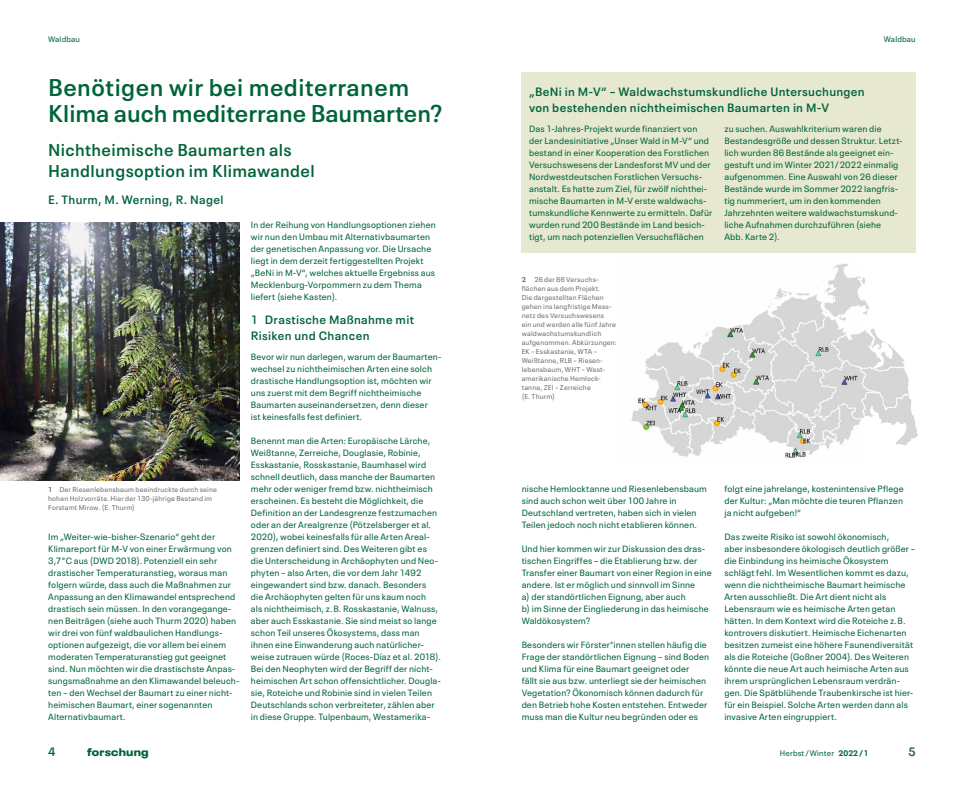
<style>
.page{position:relative;width:964px;height:794px;background:#fff}
.page>*{position:absolute;margin:0;border:0;box-sizing:border-box;transform-origin:0 0}
.t1{font:600 24px/26px "Neue Plak Text";letter-spacing:.005em;color:#006439}
.t2{font:600 17px/21px "Neue Plak Text";letter-spacing:.02em;color:#006439}
.t3{font:600 12px/16px "Neue Plak Text";letter-spacing:.025em;color:#006439}
.t4{font:600 12px "Neue Plak Text";color:#1d5e27}
.t5{font:900 expanded 11px "Neue Plak";letter-spacing:.02em;color:#006439}
.t6{font:9px/12px "Neue Plak Text";letter-spacing:.015em;color:#006439}
.t7{font:8px "Neue Plak Text";letter-spacing:.02em;color:#006439}
.t8{font:7px/9px "Neue Plak Text";letter-spacing:.025em;color:#6e6e6e}
.s1{font-weight:700}
</style>
<div class="page">
<div style="left:522px;top:72px;width:394px;height:180px;background:#e6e8d0"></div>
<img style="left:630px;top:263px;width:288px;height:195px">
<img style="left:0;top:222px;width:240px;height:258px">
<p class="t7" style="left:48px;top:33px;width:33px">Waldbau</p>
<p class="t7" style="left:884px;top:33px;width:33px">Waldbau</p>
<h1 class="t1" style="left:48px;top:72px;width:396px">Benötigen wir bei mediterranem<br>Klima auch mediterrane Baumarten?</h1>
<h2 class="t2" style="left:48px;top:138px;width:268px">Nichtheimische Baumarten als<br>Handlungsoption im Klimawandel</h2>
<h3 class="t3" style="left:48px;top:190px;width:177px">E. Thurm, M. Werning, R. Nagel</h3>
<p class="t8" style="left:48px;top:485px;width:170px"><span class="s1">1</span> Der Riesenlebensbaum beeindruckte durch seine hohen Holzvorräte. Hier der 130-jährige Bestand im<br>Forstamt Mirow. (E. Thurm)</p>
<p class="t6" style="left:48px;top:530px;width:193px">Im „Weiter-wie-bisher-Szenario“ geht der Klimareport für M-V von einer Erwärmung von 3,7 ° C aus (DWD 2018). Potenziell ein sehr drastischer Temperaturanstieg, woraus man folgern würde, dass auch die Maßnahmen zur Anpassung an den Klimawandel entsprechend drastisch sein müssen. In den vorangegange&shy;nen Beiträgen (siehe auch Thurm 2020) haben wir drei von fünf waldbaulichen Handlungs&shy;optionen aufgezeigt, die vor allem bei einem moderaten Temperaturanstieg gut geeignet sind. Nun möchten wir die drastischste Anpas&shy;sungsmaßnahme an den Klimawandel beleuch&shy;ten – den Wechsel der Baumart zu einer nicht&shy;heimischen Baumart, einer sogenannten Alternativbaumart.</p>
<p class="t6" style="left:251px;top:218px;width:186px">In der Reihung von Handlungsoptionen ziehen wir nun den Umbau mit Alternativbaumarten der genetischen Anpassung vor. Die Ursache liegt in dem derzeit fertiggestellten Projekt „BeNi in M-V“, welches aktuelle Ergebniss aus Mecklenburg-Vorpommern zu dem Thema liefert (siehe Kasten).</p>
<h3 class="t3" style="left:251px;top:310px;width:165px">1 Drastische Maßnahme mit<br>Risiken und Chancen</h3>
<p class="t6" style="left:251px;top:350px;width:192px">Bevor wir nun darlegen, warum der Baumarten&shy;wechsel zu nichtheimischen Arten eine solch drastische Handlungsoption ist, möchten wir uns zuerst mit dem Begriff nichtheimische Baum arten auseinandersetzen, denn dieser<br>ist keinesfalls fest definiert.</p>
<p class="t6" style="left:251px;top:434px;width:192px">Benennt man die Arten: Europäische Lärche, Weißtanne, Zerreiche, Douglasie, Robinie, Esskastanie, Rosskastanie, Baumhasel wird schnell deutlich, dass manche der Baumarten mehr oder weniger fremd bzw. nicht heimisch erscheinen. Es besteht die Möglichkeit, die Definition an der Landesgrenze fest zumachen oder an der Arealgrenze (Pötzels berger et al.<br>2020), wobei keinesfalls für alle Arten Areal&shy;grenzen definiert sind. Des Weiteren gibt es die Unterscheidung in Archäophyten und Neo&shy;phyten – also Arten, die vor dem Jahr 1492 eingewandert sind bzw. danach. Besonders die Archäophyten gelten für uns kaum noch<br>als nichtheimisch, z. B. Rosskastanie, Walnuss, aber auch Esskastanie. Sie sind meist so lange schon Teil unseres Ökosystems, dass man ihnen eine Einwanderung auch natür licher&shy;weise zutrauen würde (Roces-Díaz et al. 2018).<br>Bei den Neophyten wird der Begriff der nicht&shy;heimischen Art schon offensichtlicher. Dougla&shy;sie, Roteiche und Robinie sind in vielen Teilen Deutschlands schon verbreiteter, zählen aber in diese Gruppe. Tulpen baum, Westamerika-</p>
<h3 class="t3" style="left:529px;top:82px;width:337px">„BeNi in M-V“ – Waldwachstumskundliche Untersuchungen von bestehenden nichtheimischen Baumarten in M-V</h3>
<p class="t6" style="left:529px;top:122px;width:185px">Das 1-Jahres-Projekt wurde finanziert von der Landesinitiative „Unser Wald in M-V“ und bestand in einer Kooperation des Forstlichen Versuchswesens der Landesforst MV und der Nordwestdeutschen Forstlichen Versuchs&shy;anstalt. Es hatte zum Ziel, für zwölf nichthei&shy;mische Baumarten in M-V erste waldwachs&shy;tumskundliche Kennwerte zu ermitteln. Dafür wurden rund 200 Bestände im Land besich&shy;tigt, um nach potenziellen Versuchsflächen</p>
<p class="t6" style="left:724px;top:122px;width:180px">zu suchen. Auswahlkriterium waren die Bestandesgröße und dessen Struktur. Letzt&shy;lich wurden 86 Bestände als geeignet ein&shy;gestuft und im Winter 2021/ 2022 einmalig aufgenommen. Eine Auswahl von 26 dieser Bestände wurde im Sommer 2022 langfris&shy;tig nummeriert, um in den kommenden Jahrzehnten weitere waldwachstumskund&shy;liche Aufnahmen durchzuführen (siehe<br>Abb. Karte 2).</p>
<p class="t8" style="left:522px;top:274px;width:97px"><span class="s1">2</span> 26 der 86 Versuchs&shy;flächen aus dem Projekt.<br>Die dargestellten Flächen gehen ins langfristige Mess&shy;netz des Versuchswesens<br>ein und werden alle fünf Jahre wald wachstumskundlich aufgenommen. Abkürzungen:<br>EK – Esskastanie, WTA –<br>Weißtanne, RLB – Riesen&shy;lebensbaum, WHT – West&shy;amerikanische Hemlock&shy;tanne, ZEI – Zerreiche<br>(E. Thurm)</p>
<p class="t6" style="left:522px;top:482px;width:187px">nische Hemlocktanne und Riesenlebensbaum sind auch schon weit über 100 Jahre in Deutschland vertreten, haben sich in vielen Teilen jedoch noch nicht etablieren können.</p>
<p class="t6" style="left:522px;top:542px;width:191px">Und hier kommen wir zur Diskussion des dras&shy;tischen Eingriffes – die Etablierung bzw. der Transfer einer Baumart von einer Region in eine andere. Ist er möglich und sinnvoll im Sinne<br>a) der standörtlichen Eignung, aber auch<br>b) im Sinne der Eingliederung in das heimische Waldökosystem?</p>
<p class="t6" style="left:522px;top:638px;width:189px">Besonders wir Förster*innen stellen häufig die Frage der standörtlichen Eignung – sind Boden und Klima für eine Baumart geeignet oder<br>fällt sie aus bzw. unterliegt sie der heimischen Vegetation? Ökonomisch können dadurch für den Betrieb hohe Kosten entstehen. Entweder muss man die Kultur neu begründen oder es</p>
<p class="t6" style="left:724px;top:482px;width:181px;text-align:justify">folgt eine jahrelange, kostenintensive Pflege der Kultur: „Man möchte die teuren Pflanzen ja nicht aufgeben!“</p>
<p class="t6" style="left:724px;top:530px;width:192px">Das zweite Risiko ist sowohl ökonomisch,<br>aber insbesondere ökologisch deutlich größer – die Einbindung ins heimische Ökosystem schlägt fehl. Im Wesentlichen kommt es dazu, wenn die nichtheimische Baumart heimische Arten ausschließt. Die Art dient nicht als Lebensraum wie es heimische Arten getan hätten. In dem Kontext wird die Roteiche z. B. kontrovers diskutiert. Heimische Eichenarten besitzen zumeist eine höhere Faunendiversität als die Roteiche (Goßner 2004). Des Weiteren könnte die neue Art auch heimische Arten aus ihrem ursprünglichen Lebensraum verdrän&shy;gen. Die Spätblühende Traubenkirsche ist hier&shy;für ein Beispiel. Solche Arten werden dann als invasive Arten eingruppiert.</p>
<h3 class="t3" style="left:48px;top:742px;width:9px">4</h3>
<p class="t5" style="left:87px;top:743px;width:63px">forschung</p>
<p class="t7" style="left:780px;top:747px;width:90px">Herbst / Winter <span class="s1">2022 / 1</span></p>
<h3 class="t4" style="left:908px;top:742px;width:9px">5</h3>
</div>
